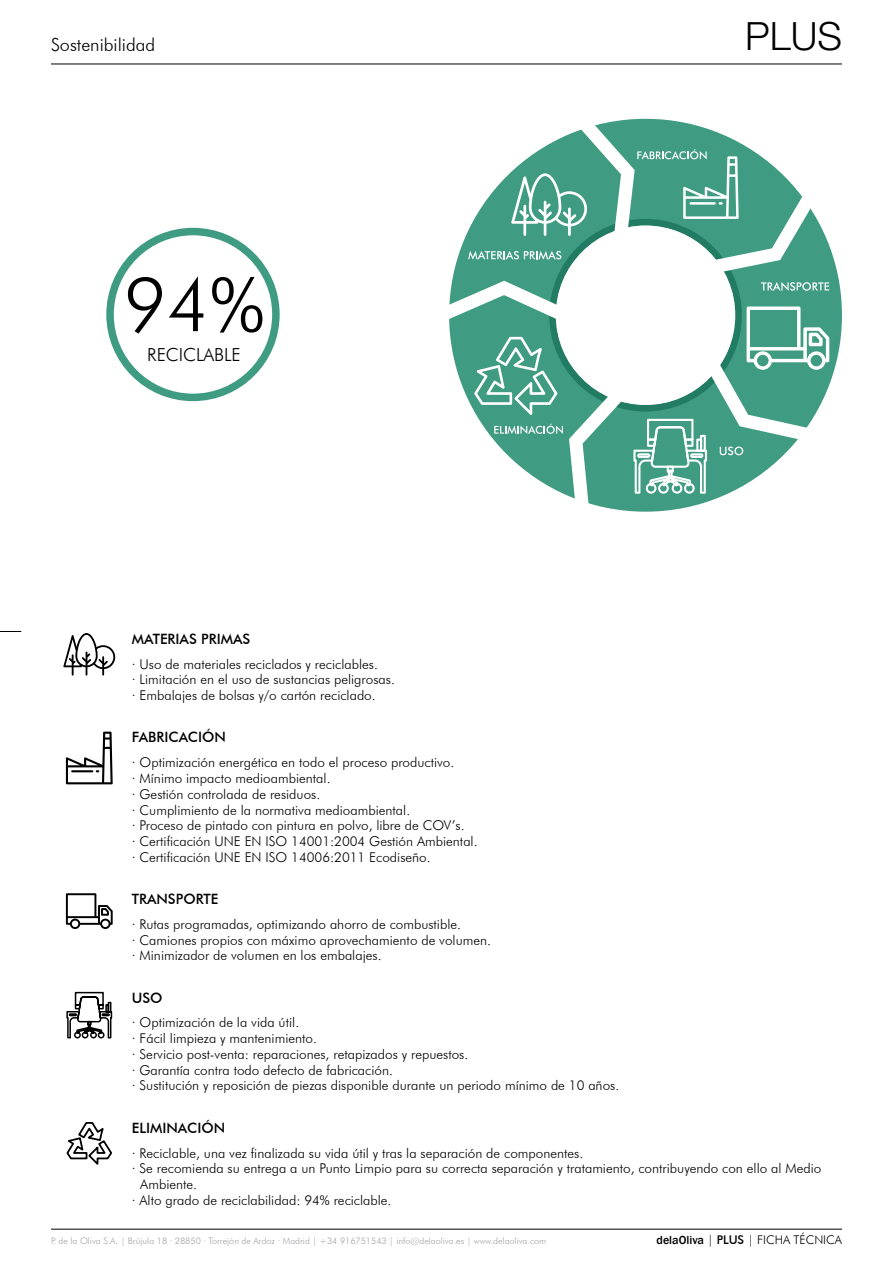
<style>
.page{position:relative;width:893px;height:1263px;background:#fff}
.page>*{position:absolute;margin:0;border:0;box-sizing:border-box;transform-origin:0 0}
.t1{font:300 75px "Futura BT";color:#000}
.t2{font:300 39px "Helvetica Neue LT Std";color:#000}
.t3{font:300 18px "Futura BT";color:#000}
.t4{font:500 14.25px "Futura BT";color:#000}
.t5{font:300 13.5px/15.8px "Futura BT";color:#000}
.t6{font:300 12px "Futura BT";color:#000}
.t7{font:300 9px "Futura BT";color:#a2a0a6}
.s1{font-family:"Franklin Gothic";font-weight:500}
.s2{font-weight:500}
</style>
<div class="page">
<hr style="left:51px;top:1229px;width:791px;height:1px;background:#000">
<hr style="left:51px;top:64px;width:791px;height:1px;background:#000">
<svg style="left:0;top:631px;width:21px;height:1px"></svg>
<div style="left:106px;top:228px;width:174px;height:173px;border:8px solid #3f9b82;border-radius:50%"></div>
<svg style="left:63px;top:633px;width:52px;height:42px"></svg>
<svg style="left:66px;top:732px;width:47px;height:52px"></svg>
<svg style="left:66px;top:893px;width:47px;height:36px"></svg>
<svg style="left:66px;top:991px;width:47px;height:48px"></svg>
<svg style="left:66px;top:1122px;width:46px;height:43px"></svg>
<svg style="left:829px;top:245px;width:13px;height:140px;fill:#3f9b82"></svg>
<svg style="left:449px;top:118px;width:380px;height:394px"></svg>
<h3 class="t3" style="left:51px;top:33px;width:106px">Sostenibilidad</h3>
<h1 class="t1" style="left:123px;top:259px;width:143px">94%</h1>
<h3 class="t3" style="left:147px;top:344px;width:20px">Reciclable</h3>
<h2 class="t2" style="left:745px;top:12px;width:98px">PLUS</h2>
<p class="t4" style="left:132px;top:630px;width:120px">MATERIAS PRIMAS</p>
<p class="t5" style="left:132px;top:656px;width:265px">· Uso de materiales reciclados y reciclables.<br>· Limitación en el uso de sustancias peligrosas. · Embalajes de bolsas y/o cartón reciclado.</p>
<p class="t4" style="left:132px;top:729px;width:96px">FABRICACIÓN</p>
<p class="t5" style="left:132px;top:754px;width:347px">· Optimización energética en todo el proceso productivo.<br>· Mínimo impacto medioambiental.<br>· Gestión controlada de residuos.<br>· Cumplimiento de la normativa medioambiental.<br>· Proceso de pintado con pintura en polvo, libre de COV’s.<br>· Certificación UNE EN ISO 14001:2004 Gestión Ambiental. · Certificación UNE EN ISO 14006:2011 Ecodiseño.</p>
<p class="t4" style="left:132px;top:890px;width:88px">TRANSPORTE</p>
<p class="t5" style="left:132px;top:916px;width:361px">· Rutas programadas, optimizando ahorro de combustible.<br>· Camiones propios con máximo aprovechamiento de volumen. · Minimizador de volumen en los embalajes.</p>
<p class="t4" style="left:132px;top:989px;width:32px">USO</p>
<p class="t5" style="left:132px;top:1015px;width:489px">· Optimización de la vida útil.<br>· Fácil limpieza y mantenimiento.<br>· Servicio post-venta: reparaciones, retapizados y repuestos.<br>· Garantía contra todo defecto de fabricación.<br>· Sustitución y reposición de piezas disponible durante un periodo mínimo de 10 años.</p>
<p class="t4" style="left:132px;top:1119px;width:95px">ELIMINACIÓN</p>
<p class="t5" style="left:132px;top:1145px;width:453px">· Reciclable, una vez finalizada su vida útil y tras la separación de componentes.</p>
<p class="t5" style="left:132px;top:1160px;width:691px">· Se recomienda su entrega a un Punto Limpio para su correcta separación y tratamiento, contribuyendo con ello al Medio</p>
<p class="t5" style="left:140px;top:1176px;width:58px">Ambiente.</p>
<p class="t5" style="left:132px;top:1192px;width:261px">· Alto grado de reciclabilidad: 94% reciclable.</p>
<p class="t7" style="left:51px;top:1236px;width:497px">P. de la Oliva S.A. | Brújula 18 · 28850 · Torrejón de Ardoz · Madrid | +34 916751543 | info@delaoliva.es | www.delaoliva.com</p>
<p class="t6" style="left:656px;top:1233px;width:187px"><span class="s1">delaOliva</span> | <span class="s2">PLUS</span> | FICHA TÉCNICA</p>
</div>
